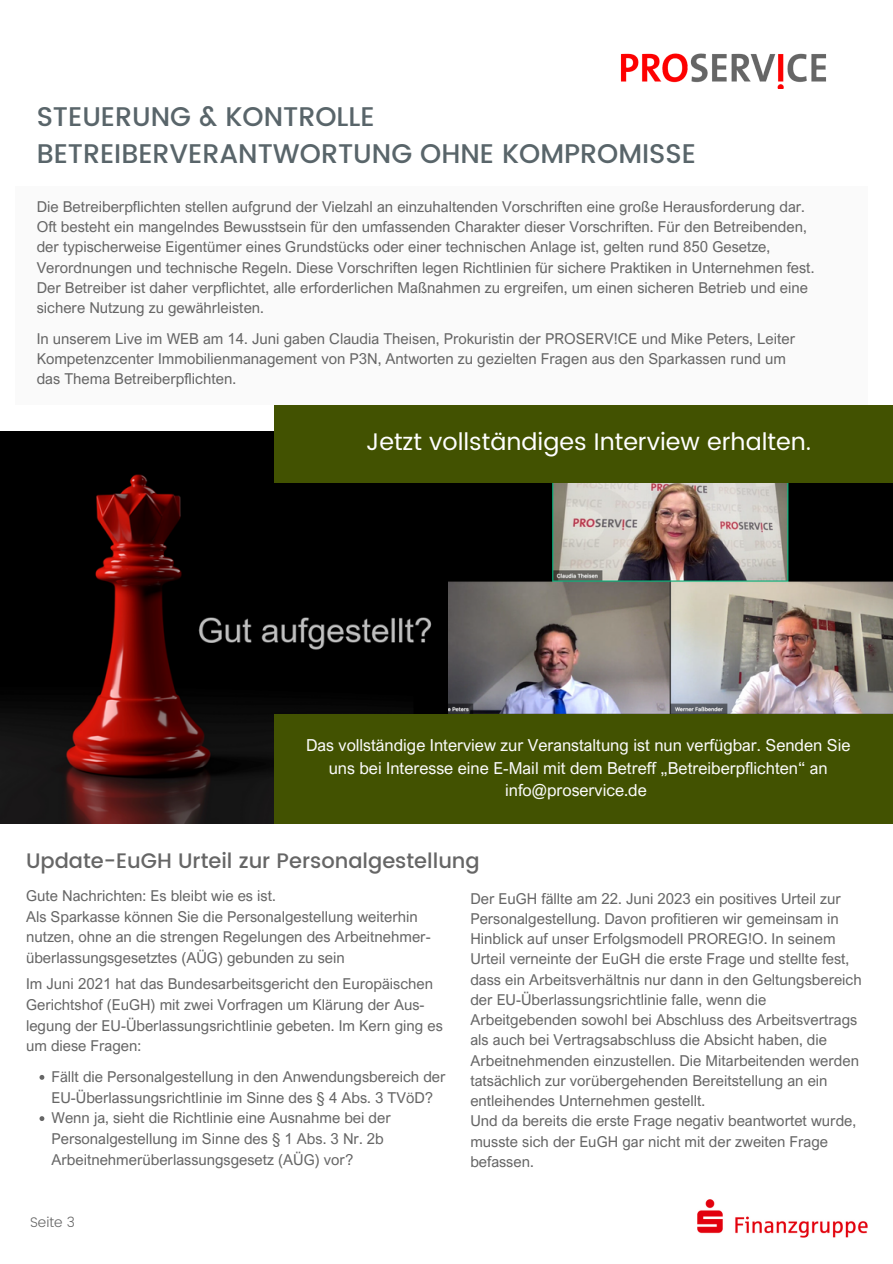
<style>
.page{position:relative;width:893px;height:1264px;background:#fff}
.page>*{position:absolute;margin:0;border:0;box-sizing:border-box;transform-origin:0 0}
.t1{font:500 27px "Poppins";color:#59656a}
.t2{font:24px "Poppins";color:#fff}
.t3{font:500 21px "Poppins";color:#666}
.t4{font:16.5px/22.5px "Arial Nova";color:#fafafa;text-align:center}
.t5{font:15px/20.2px "Arial Nova";color:#666}
.t6{font:300 13.95px "Poppins";color:#666}
</style>
<div class="page">
<img style="left:0;top:431px;width:448px;height:392px">
<img style="left:448px;top:482px;width:444px;height:232px">
<img style="left:697px;top:1199px;width:170px;height:38px">
<img style="left:620px;top:53px;width:206px;height:36px">
<div style="left:15px;top:186px;width:852px;height:219px;background:#fafafa"></div>
<div style="left:274px;top:714px;width:618px;height:109px;background:#425201"></div>
<svg style="left:39px;top:1075px;width:5px;height:4px"></svg>
<svg style="left:39px;top:1116px;width:5px;height:4px"></svg>
<div style="left:274px;top:405px;width:618px;height:77px;background:#425201"></div>
<p class="t1" style="left:37px;top:101px;width:339px">STEUERUNG &amp; KONTROLLE</p>
<p class="t1" style="left:37px;top:138px;width:660px">BETREIBERVERANTWORTUNG OHNE KOMPROMISSE</p>
<p class="t5" style="left:37px;top:196px;width:779px">Die Betreiberpflichten stellen aufgrund der Vielzahl an einzuhaltenden Vorschriften eine große Herausforderung dar.<br>Oft besteht ein mangelndes Bewusstsein für den umfassenden Charakter dieser Vorschriften. Für den Betreibenden, der typischerweise Eigentümer eines Grundstücks oder einer technischen Anlage ist, gelten rund 850 Gesetze, Verordnungen und technische Regeln. Diese Vorschriften legen Richtlinien für sichere Praktiken in Unternehmen fest.<br>Der Betreiber ist daher verpflichtet, alle erforderlichen Maßnahmen zu ergreifen, um einen sicheren Betrieb und eine sichere Nutzung zu gewährleisten.</p>
<p class="t5" style="left:37px;top:328px;width:759px">In unserem Live im WEB am 14. Juni gaben Claudia Theisen, Prokuristin der PROSERV!CE und Mike Peters, Leiter<br>Kompetenzcenter Immobilienmanagement von P3N, Antworten zu gezielten Fragen aus den Sparkassen rund um das Thema Betreiberpflichten.</p>
<p class="t2" style="left:366px;top:427px;width:446px">Jetzt vollständiges Interview erhalten.</p>
<p class="t4" style="left:306px;top:733px;width:546px">Das vollständige Interview zur Veranstaltung ist nun verfügbar. Senden Sie uns bei Interesse eine E-Mail mit dem Betreff „Betreiberpflichten“ an info@proservice.de</p>
<p class="t3" style="left:26px;top:848px;width:455px">Update-EuGH Urteil zur Personalgestellung</p>
<p class="t5" style="left:470px;top:887px;width:393px">Der EuGH fällte am 22. Juni 2023 ein positives Urteil zur Personalgestellung. Davon profitieren wir gemeinsam in Hinblick auf unser Erfolgsmodell PROREG!O. In seinem Urteil verneinte der EuGH die erste Frage und stellte fest, dass ein Arbeitsverhältnis nur dann in den Geltungsbereich der EU-Überlassungsrichtlinie falle, wenn die Arbeitgebenden sowohl bei Abschluss des Arbeitsvertrags als auch bei Vertragsabschluss die Absicht haben, die Arbeitnehmenden einzustellen. Die Mitarbeitenden werden tatsächlich zur vorübergehenden Bereitstellung an ein entleihendes Unternehmen gestellt.</p>
<p class="t5" style="left:470px;top:1110px;width:387px">Und da bereits die erste Frage negativ beantwortet wurde, musste sich der EuGH gar nicht mit der zweiten Frage befassen.</p>
<p class="t5" style="left:26px;top:885px;width:251px">Gute Nachrichten: Es bleibt wie es ist.</p>
<p class="t5" style="left:26px;top:905px;width:406px">Als Sparkasse können Sie die Personalgestellung weiterhin nutzen, ohne an die strengen Regelungen des Arbeitnehmer&shy;überlassungsgesetztes (AÜG) gebunden zu sein</p>
<p class="t5" style="left:26px;top:973px;width:418px">Im Juni 2021 hat das Bundesarbeitsgericht den Europäischen Gerichtshof (EuGH) mit zwei Vorfragen um Klärung der Aus&shy;legung der EU-Überlassungsrichtlinie gebeten. Im Kern ging es um diese Fragen:</p>
<p class="t5" style="left:51px;top:1066px;width:395px">Fällt die Personalgestellung in den Anwendungsbereich der<br>EU-Überlassungsrichtlinie im Sinne des § 4 Abs. 3 TVöD?</p>
<p class="t5" style="left:51px;top:1107px;width:341px">Wenn ja, sieht die Richtlinie eine Ausnahme bei der<br>Personalgestellung im Sinne des § 1 Abs. 3 Nr. 2b<br>Arbeitnehmerüberlassungsgesetz (AÜG) vor?</p>
<p class="t6" style="left:30px;top:1213px;width:46px">Seite 3</p>
</div>
